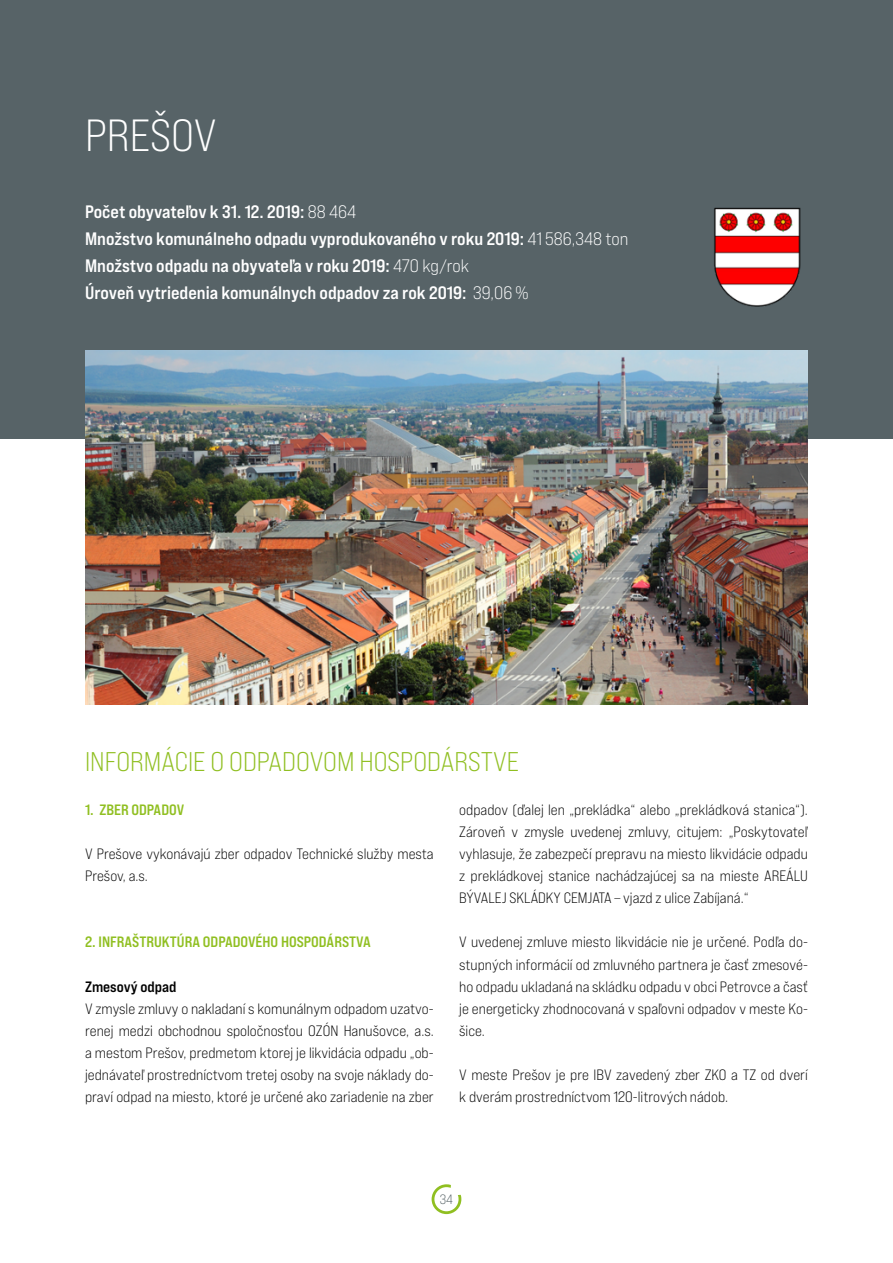
<style>
.page{position:relative;width:893px;height:1263px;background:#fff}
.page>*{position:absolute;margin:0;border:0;box-sizing:border-box;transform-origin:0 0}
.t1{font:45px "Bebas Neue Pro Exp Bk";color:#fff}
.t2{font:27px "Bebas Neue Pro Exp Bk";color:#90bf21}
.t3{font:18px/27px "Bebas Neue Pro Exp Bd";color:#fff}
.t4{font:15px/22px "Bebas Neue Pro Exp Bk";color:#000;text-align:justify}
.t5{font:15px "Bebas Neue Pro Exp Bd";color:#90bf21}
.t6{font:15px "Bebas Neue Pro Exp Bd";color:#000}
.t7{font:13.5px "Bebas Neue Pro Exp Bk";color:#576367}
.s1{font-family:"Bebas Neue Pro Exp Bk"}
</style>
<div class="page">
<svg style="left:432px;top:1184px;width:29px;height:30px"></svg>
<div style="left:0;top:0;width:893px;height:439px;background:#576367"></div>
<img style="left:85px;top:350px;width:723px;height:354px">
<img style="left:714px;top:207px;width:87px;height:99px">
<h1 class="t1" style="left:85px;top:108px;width:133px">PREŠOV</h1>
<p class="t3" style="left:85px;top:198px;width:545px">Počet obyvateľov k 31. 12. 2019: <span class="s1">88 464<br></span>Množstvo komunálneho odpadu vyprodukovaného v roku 2019: <span class="s1">41 586,348 ton </span>Množstvo odpadu na obyvateľa v roku 2019: <span class="s1">470 kg/rok<br></span>Úroveň vytriedenia komunálnych odpadov za rok 2019: <span class="s1">39,06 %</span></p>
<h2 class="t2" style="left:85px;top:745px;width:435px">INFORMÁCIE O ODPADOVOM HOSPODÁRSTVE</h2>
<p class="t5" style="left:85px;top:800px;width:101px">1. ZBER ODPADOV</p>
<p class="t4" style="left:85px;top:842px;width:350px">V Prešove vykonávajú zber odpadov Technické služby mesta<br>Prešov, a.s.</p>
<p class="t4" style="left:459px;top:798px;width:350px">odpadov (ďalej len „prekládka“ alebo „prekládková stanica“).<br>Zároveň v zmysle uvedenej zmluvy, citujem: „Poskytovateľ vyhlasuje, že zabezpečí prepravu na miesto likvidácie odpadu z prekládkovej stanice nachádzajúcej sa na mieste AREÁLU BÝVALEJ SKLÁDKY CEMJATA – vjazd z ulice Zabíjaná.“</p>
<p class="t4" style="left:459px;top:931px;width:350px">V uvedenej zmluve miesto likvidácie nie je určené. Podľa do&shy;stupných informácií od zmluvného partnera je časť zmesové&shy;ho odpadu ukladaná na skládku odpadu v obci Petrovce a časť je energeticky zhodnocovaná v spaľovni odpadov v meste Ko&shy;šice.</p>
<p class="t4" style="left:459px;top:1063px;width:350px">V meste Prešov je pre IBV zavedený zber ZKO a TZ od dverí k dverám prostredníctvom 120-litrových nádob.</p>
<p class="t5" style="left:85px;top:933px;width:287px">2. INFRAŠTRUKTÚRA ODPADOVÉHO HOSPODÁRSTVA</p>
<p class="t6" style="left:85px;top:977px;width:93px">Zmesový odpad</p>
<p class="t4" style="left:85px;top:997px;width:350px">V zmysle zmluvy o nakladaní s komunálnym odpadom uzatvo&shy;renej medzi obchodnou spoločnosťou OZÓN Hanušovce, a.s. a mestom Prešov, predmetom ktorej je likvidácia odpadu „ob&shy;jednávateľ prostredníctvom tretej osoby na svoje náklady do&shy;praví odpad na miesto, ktoré je určené ako zariadenie na zber</p>
<p class="t7" style="left:440px;top:1191px;width:15px">34</p>
</div>
